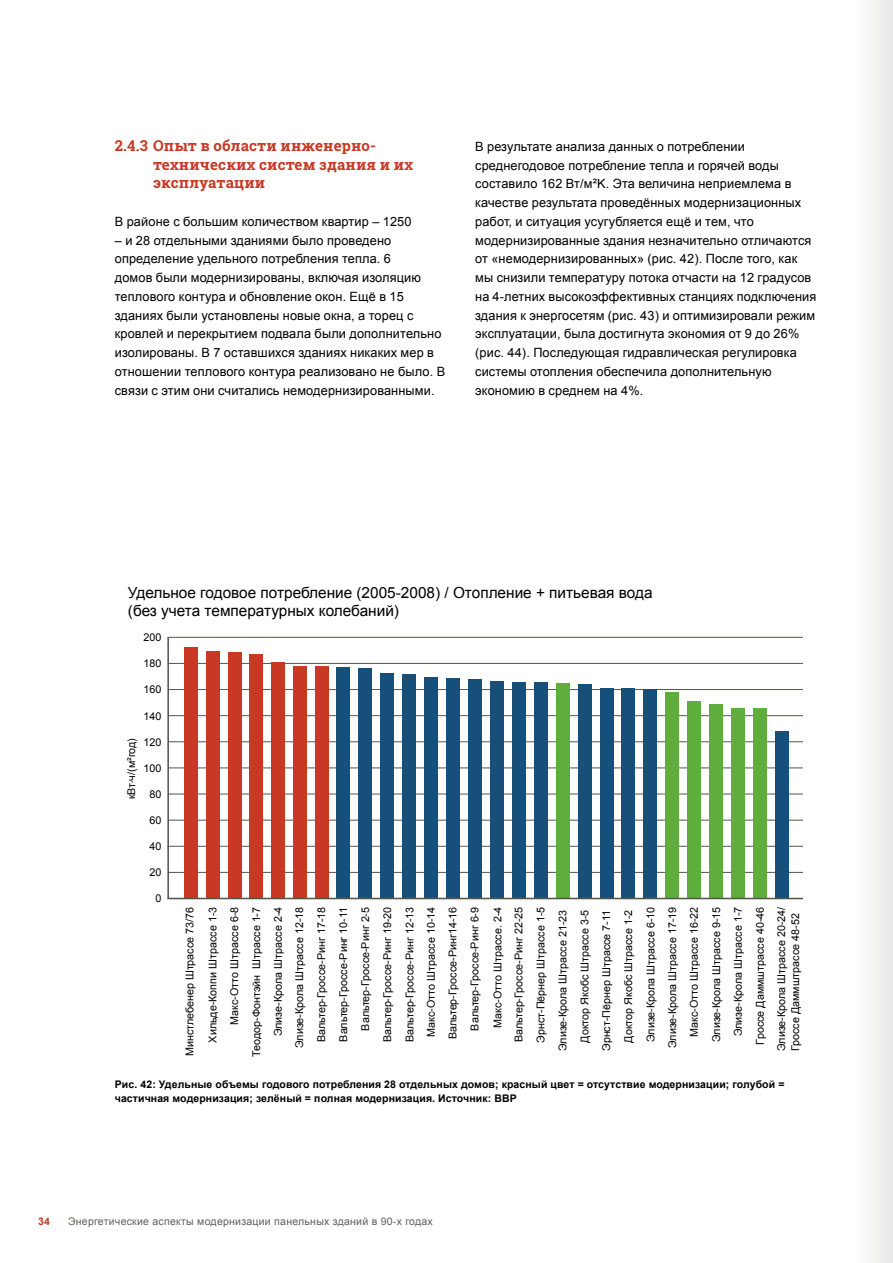
<style>
.page{position:relative;width:893px;height:1263px;background:#fff}
.page>*{position:absolute;margin:0;border:0;box-sizing:border-box;transform-origin:0 0}
.t1{font:15.3px/18.5px "Arial";color:#000}
.t2{font:700 15px/18.8px "Roboto Slab";letter-spacing:.01em;color:#c83824}
.t3{font:12.75px/18.8px "Arial";letter-spacing:.01em;color:#000}
.t4{font:10.8px/21.9px "Arial";color:#000;text-align:right}
.t5{font:700 10.5px/13.5px "Arial";letter-spacing:.01em;color:#000}
.t6{font:10.5px "Arial";letter-spacing:.025em;color:#625f57}
.t7{font:700 10.5px "Arial";color:#c83824}
.s1{font-family:"Myriad Pro"}
</style>
<div class="page">
<hr style="left:169px;top:741px;width:634px;height:1px;background:#57544b">
<hr style="left:169px;top:715px;width:634px;height:1px;background:#57544b">
<hr style="left:169px;top:768px;width:634px;height:1px;background:#57544b">
<hr style="left:169px;top:794px;width:634px;height:1px;background:#57544b">
<hr style="left:167px;top:846px;width:636px;height:1px;background:#57544b">
<hr style="left:169px;top:820px;width:634px;height:1px;background:#57544b">
<hr style="left:169px;top:872px;width:634px;height:1px;background:#57544b">
<hr style="left:169px;top:663px;width:634px;height:1px;background:#57544b">
<hr style="left:168px;top:637px;width:635px;height:1px;background:#57544b">
<hr style="left:169px;top:689px;width:634px;height:1px;background:#57544b">
<hr style="left:167px;top:637px;width:2px;height:261px;background:#57544b">
<div style="left:184px;top:647px;width:14px;height:251px;background:#c83824"></div>
<div style="left:206px;top:651px;width:13px;height:247px;background:#c83824"></div>
<div style="left:228px;top:652px;width:13px;height:246px;background:#c83824"></div>
<div style="left:250px;top:654px;width:13px;height:244px;background:#c83824"></div>
<div style="left:272px;top:662px;width:13px;height:236px;background:#c83824"></div>
<div style="left:293px;top:666px;width:13px;height:232px;background:#c83824"></div>
<div style="left:315px;top:666px;width:13px;height:232px;background:#c83824"></div>
<div style="left:337px;top:667px;width:13px;height:231px;background:#16507a"></div>
<div style="left:359px;top:668px;width:13px;height:230px;background:#16507a"></div>
<div style="left:381px;top:673px;width:13px;height:225px;background:#16507a"></div>
<div style="left:403px;top:673px;width:13px;height:225px;background:#16507a"></div>
<div style="left:424px;top:677px;width:14px;height:221px;background:#16507a"></div>
<div style="left:446px;top:678px;width:14px;height:220px;background:#16507a"></div>
<div style="left:468px;top:679px;width:14px;height:219px;background:#16507a"></div>
<div style="left:490px;top:681px;width:13px;height:217px;background:#16507a"></div>
<div style="left:512px;top:682px;width:13px;height:216px;background:#16507a"></div>
<div style="left:534px;top:682px;width:13px;height:216px;background:#16507a"></div>
<div style="left:556px;top:683px;width:13px;height:215px;background:#5ead3d"></div>
<div style="left:578px;top:684px;width:13px;height:214px;background:#16507a"></div>
<div style="left:600px;top:688px;width:13px;height:210px;background:#16507a"></div>
<div style="left:622px;top:688px;width:13px;height:210px;background:#16507a"></div>
<div style="left:644px;top:689px;width:13px;height:209px;background:#16507a"></div>
<div style="left:666px;top:692px;width:13px;height:206px;background:#5ead3d"></div>
<div style="left:688px;top:701px;width:13px;height:197px;background:#5ead3d"></div>
<div style="left:709px;top:704px;width:14px;height:194px;background:#5ead3d"></div>
<div style="left:731px;top:708px;width:13px;height:190px;background:#5ead3d"></div>
<div style="left:753px;top:708px;width:13px;height:190px;background:#5ead3d"></div>
<div style="left:775px;top:731px;width:13px;height:167px;background:#16507a"></div>
<hr style="left:167px;top:898px;width:636px;height:1px;background:#57544b">
<div style="left:855px;top:0;width:38px;height:1263px;background:#f2f2f2"></div>
<p class="t2" style="left:153px;top:136px;width:261px;text-indent:-38px">2.4.3 Опыт в области инженерно&shy;технических систем здания и их эксплуатации</p>
<p class="t3" style="left:115px;top:212px;width:298px">В районе с большим количеством квартир – 1250</p>
<p class="t3" style="left:115px;top:231px;width:332px">– и 28 отдельными зданиями было проведено определение удельного потребления тепла. 6<br>домов были модернизированы, включая изоляцию теплового контура и обновление окон. Ещё в 15 зданиях были установлены новые окна, а торец с кровлей и перекрытием подвала были дополнительно изолированы. В 7 оставшихся зданиях никаких мер в отношении теплового контура реализовано не было. В связи с этим они считались немодернизированными.</p>
<p class="t3" style="left:475px;top:137px;width:343px">В результате анализа данных о потреблении среднегодовое потребление тепла и горячей воды составило 162 Вт/м²K. Эта величина неприемлема в качестве результата проведённых модернизационных работ, и ситуация усугубляется ещё и тем, что модернизированные здания незначительно отличаются от «немодернизированных» (рис. 42). После того, как мы снизили температуру потока отчасти на 12 градусов на 4-летних высокоэффективных станциях подключения здания к энергосетям (рис. 43) и оптимизировали режим эксплуатации, была достигнута экономия от 9 до 26% (рис. 44). Последующая гидравлическая регулировка системы отопления обеспечила дополнительную экономию в среднем на 4%.</p>
<p class="t1" style="left:128px;top:583px;width:526px">Удельное годовое потребление (2005-2008) / Отопление + питьевая вода (без учета температурных колебаний)</p>
<p class="t4" style="left:143px;top:626px;width:19px">200</p>
<p class="t4" style="left:143px;top:653px;width:19px">180</p>
<p class="t4" style="left:143px;top:679px;width:19px">160</p>
<p class="t4" style="left:143px;top:705px;width:19px">140</p>
<p class="t4" style="left:143px;top:731px;width:19px">120</p>
<p class="t4" style="left:143px;top:757px;width:19px">100</p>
<p class="t4" style="left:149px;top:783px;width:13px">80</p>
<p class="t4" style="left:149px;top:809px;width:13px">60</p>
<p class="t4" style="left:149px;top:835px;width:13px">40</p>
<p class="t4" style="left:149px;top:861px;width:13px">20</p>
<p class="t4" style="left:155px;top:888px;width:7px">0</p>
<p class="t4" style="left:120px;top:799px;width:63px;rotate:-90deg">кВт<span class="s1">·</span>ч/(м²год)</p>
<p class="t4" style="left:179px;top:1056px;width:151px;rotate:-90deg">Минстлебенер Штрассе 73/76</p>
<p class="t4" style="left:202px;top:1057px;width:151px;rotate:-90deg">Хильде-Коппи Штрассе 1-3<br>Макс-Отто Штрассе 6-8<br>Теодор-Фонтэйн Штрассе 1-7<br>Элизе-Крола Штрассе 2-4<br>Элизе-Крола Штрассе 12-18<br>Вальтер-Гроссе-Ринг 17-18<br>Вальтер-Гроссе-Ринг 10-11<br>Вальтер-Гроссе-Ринг 2-5<br>Вальтер-Гроссе-Ринг 19-20<br>Вальтер-Гроссе-Ринг 12-13<br>Макс-Отто Штрассе 10-14</p>
<p class="t4" style="left:463px;top:1030px;width:125px;line-height:22.8px;text-align:left;rotate:-90deg">Вальтер-Гроссе-Ринг 6-9<br>Макс-Отто Штрассе. 2-4</p>
<p class="t4" style="left:508px;top:1051px;width:146px;rotate:-90deg">Вальтер-Гроссе-Ринг 22-25<br>Эрнст-Пёрнер Штрассе 1-5<br>Элизе-Крола Штрассе 21-23<br>Доктор Якобс Штрассе 3-5<br>Эрнст-Пёрнер Штрассе 7-11<br>Доктор Якобс Штрассе 1-2<br>Элизе-Крола Штрассе 6-10<br>Элизе-Крола Штрассе 17-19<br>Макс-Отто Штрассе 16-22<br>Элизе-Крола Штрассе 9-15<br>Элизе-Крола Штрассе 1-7<br>Гроссе Даммштрассе 40-46<br>Элизе-Крола Штрассе 20-24/</p>
<p class="t4" style="left:784px;top:1051px;width:139px;rotate:-90deg">Гроссе Даммштрассе 48-52</p>
<p class="t4" style="left:442px;top:1039px;width:134px;rotate:-90deg">Вальтер-Гроссе-Ринг14-16</p>
<p class="t5" style="left:115px;top:1078px;width:671px">Рис. 42: Удельные объемы годового потребления 28 отдельных домов; красный цвет = отсутствие модернизации; голубой = частичная модернизация; зелёный = полная модернизация. Источник: BBP</p>
<p class="t7" style="left:38px;top:1214px;width:13px">34</p>
<p class="t6" style="left:68px;top:1214px;width:366px">Энергетические аспекты модернизации панельных зданий в 90-х годах</p>
</div>
